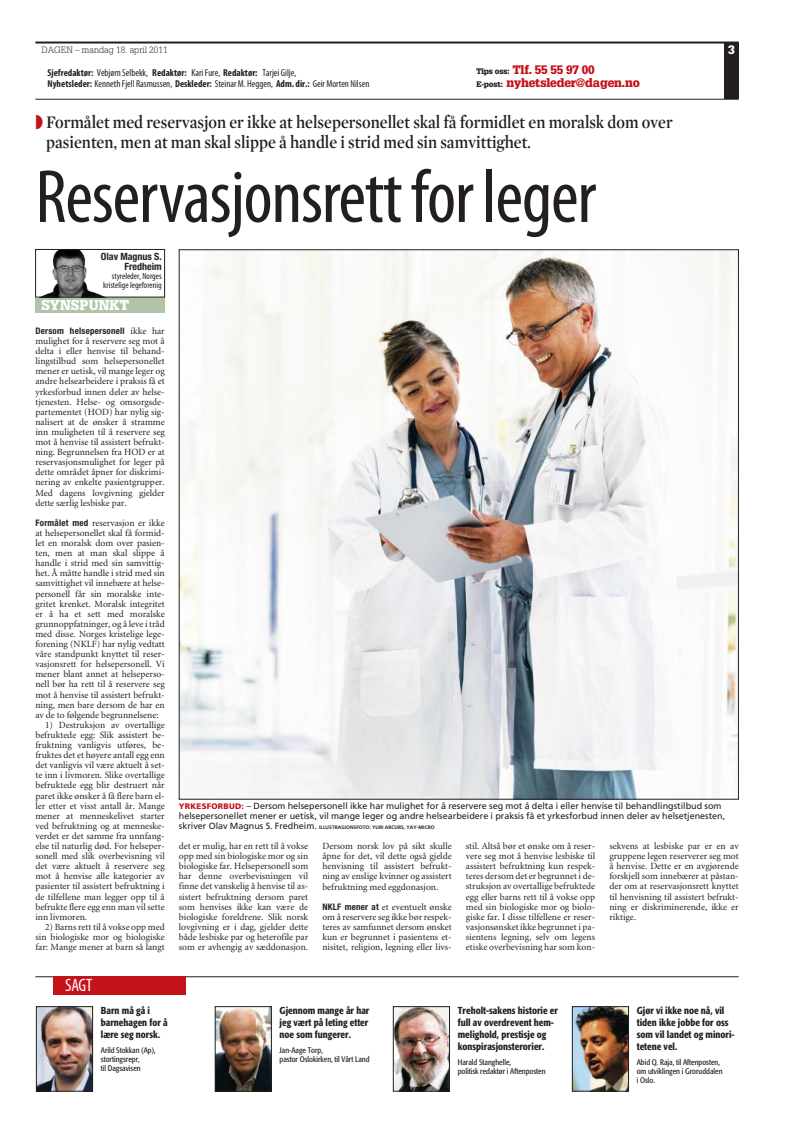
<style>
.page{position:relative;width:794px;height:1134px;background:#fff}
.page>*{position:absolute;margin:0;border:0;box-sizing:border-box;transform-origin:0 0}
.t1{font:76px "Myriad PS Cond";letter-spacing:-.015em;color:#231f20}
.t2{font:600 18px/20px "Mercury Display";color:#231f20;scale:.9 1}
.t3{font:18px "Myriad PS Cond";color:#fff}
.t4{font:900 14px "Glypha LT";letter-spacing:.01em;color:#fff}
.t5{font:900 12px/13px "Glypha LT";letter-spacing:-.01em;color:#c4121a}
.t6{font:900 12px "Glypha LT";color:#fff}
.t7{font:500 condensed 10px/12px "Formata";color:#231f20}
.t8{font:10px/11px "Myriad PS Cond";color:#231f20}
.t9{font:700 condensed 10px/10px "Helvetica Neue LT";color:#231f20;text-align:right}
.t10{font:9.5px/10.1px "Minion";color:#231f20;text-align:justify}
.t11{font:9px/10.1px "Frutiger";color:#231f20}
.t12{font:9px/9px "Myriad PS Cond";color:#231f20;text-align:right}
.t13{font:700 condensed 9px "Helvetica Neue LT";letter-spacing:.025em;color:#231f20}
.t14{font:300 9px "Glypha LT";letter-spacing:.01em;color:#231f20}
.t15{font:condensed 8px/9px "Formata";color:#231f20}
.t16{font:700 5px "Frutiger";color:#231f20}
.s1{font-weight:700}
.s2{font-size:7.9px;color:#231f20}
.s3{font-family:"Minion";font-weight:400;font-stretch:normal;font-size:9.5px}
.s4{font-family:"Helvetica Neue LT";font-weight:700;font-stretch:condensed;font-size:9px}
.s5{font-weight:900;font-size:8px;color:#c4121a}
.s6{font-weight:400;font-size:9px}
</style>
<div class="page">
<hr style="left:35px;top:99px;width:703px;height:1px;background:#231f20">
<div style="left:724px;top:43px;width:14px;height:56px;background:#231f20"></div>
<img style="left:38px;top:1008px;width:53px;height:81px">
<div style="left:36px;top:1006px;width:57px;height:85px;border:1px solid #231f20"></div>
<img style="left:217px;top:1008px;width:53px;height:81px">
<div style="left:215px;top:1006px;width:57px;height:85px;border:1px solid #231f20"></div>
<img style="left:395px;top:1008px;width:53px;height:81px">
<div style="left:393px;top:1006px;width:57px;height:85px;border:1px solid #231f20"></div>
<img style="left:574px;top:1008px;width:53px;height:81px">
<div style="left:572px;top:1006px;width:57px;height:85px;border:1px solid #231f20"></div>
<hr style="left:35px;top:976px;width:703px;height:1px;background:#231f20">
<div style="left:53px;top:977px;width:132px;height:18px;background:#c4121a"></div>
<hr style="left:35px;top:42px;width:703px;height:2px;background:#231f20">
<div style="left:35px;top:295px;width:130px;height:18px;background:#afc4a8"></div>
<img style="left:44px;top:251px;width:57px;height:44px">
<div style="left:35px;top:249px;width:130px;height:48px;border:1px solid #231f20"></div>
<img style="left:181px;top:251px;width:555px;height:546px">
<p class="t14" style="left:41px;top:46px;width:128px">DAGEN – mandag 18. april 2011</p>
<p class="t6" style="left:728px;top:45px;width:8px">3</p>
<p class="t8" style="left:48px;top:68px;width:323px"><span class="s1">Sjefredaktør:</span> Vebjørn Selbekk, <span class="s1">Redaktør:</span> Kari Fure, <span class="s1">Redaktør:</span> Tarjei Gilje,<br><span class="s1">Nyhetsleder:</span> Kenneth Fjell Rasmussen, <span class="s1">Deskleder:</span> Steinar M. Heggen, <span class="s1">Adm. dir.:</span> Geir Morten Nilsen</p>
<p class="t5" style="left:476px;top:64px;width:165px"><span class="s2">Tips oss:</span> Tlf. 55 55 97 00<br><span class="s2">E-post:</span> nyhetsleder@dagen.no</p>
<h2 class="t2" style="left:46px;top:113px;width:697px">Formålet med reservasjon er ikke at helsepersonellet skal få formidlet en moralsk dom over pasienten, men at man skal slippe å handle i strid med sin samvittighet.</h2>
<h1 class="t1" style="left:35px;top:167px;width:562px">Reservasjonsrett for leger</h1>
<p class="t9" style="left:101px;top:252px;width:62px">Olav Magnus S.<br>Fredheim</p>
<p class="t12" style="left:103px;top:272px;width:60px">styreleder, Norges kristelige legeforenig</p>
<h3 class="t4" style="left:41px;top:299px;width:89px">SYNSPUNKT</h3>
<p class="t13" style="left:35px;top:327px;width:131px">Dersom helsepersonell <span class="s3">ikke har</span></p>
<p class="t10" style="left:35px;top:337px;width:131px">mulighet for å reservere seg mot å delta i eller henvise til behand&shy;lingstilbud som helsepersonellet mener er uetisk, vil mange leger og andre helsearbeidere i praksis få et yrkesforbud innen deler av helse&shy;tjenesten. Helse- og omsorgsde&shy;partementet (HOD) har nylig sig&shy;nalisert at de ønsker å stramme inn muligheten til å reservere seg mot å henvise til assistert befrukt&shy;ning. Begrunnelsen fra HOD er at reservasjonsmulighet for leger på dette området åpner for diskrimi&shy;nering av enkelte pasientgrupper.<br>Med dagens lovgivning gjelder dette særlig lesbiske par.</p>
<p class="t10" style="left:35px;top:518px;width:131px"><span class="s4">Formålet med</span> reservasjon er ikke at helsepersonellet skal få formid&shy;let en moralsk dom over pasien&shy;ten, men at man skal slippe å handle i strid med sin samvittig&shy;het. Å måtte handle i strid med sin samvittighet vil innebære at helse&shy;personell får sin moralske inte&shy;gritet krenket. Moralsk integritet er å ha et sett med moralske grunnoppfatninger, og å leve i tråd med disse. Norges kristelige lege&shy;forening (NKLF) har nylig vedtatt våre standpunkt knyttet til reser&shy;vasjonsrett for helsepersonell. Vi mener blant annet at helseperso&shy;nell bør ha rett til å reservere seg mot å henvise til assistert befrukt&shy;ning, men bare dersom de har en av de to følgende begrunnelsene:</p>
<p class="t10" style="left:35px;top:721px;width:131px;text-indent:10px">1) Destruksjon av overtallige befruktede egg: Slik assistert be&shy;fruktning vanligvis utføres, be&shy;fruktes det et høyere antall egg enn det vanligvis vil være aktuelt å set&shy;te inn i livmoren. Slike overtallige befruktede egg blir destruert når paret ikke ønsker å få flere barn el&shy;ler etter et visst antall år. Mange mener at menneskelivet starter ved befruktning og at menneske&shy;verdet er det samme fra unnfang&shy;else til naturlig død. For helseper&shy;sonell med slik overbevisning vil det være aktuelt å reservere seg mot å henvise alle kategorier av pasienter til assistert befruktning i de tilfellene man legger opp til å befrukte flere egg enn man vil sette inn livmoren.</p>
<p class="t10" style="left:35px;top:923px;width:131px;text-indent:10px">2) Barns rett til å vokse opp med sin biologiske mor og biologiske far: Mange mener at barn så langt</p>
<h2 class="t3" style="left:65px;top:978px;width:29px">SAGT</h2>
<p class="t7" style="left:101px;top:1005px;width:68px">Barn må gå i barnehagen for å lære seg norsk.</p>
<p class="t15" style="left:101px;top:1046px;width:57px">Arild Stokkan (Ap), stortingsrepr,<br>til Dagsavisen</p>
<p class="t11" style="left:179px;top:801px;width:548px"><span class="s5">YRKESFORBUD:</span> – Dersom helsepersonell ikke har mulighet for å reservere seg mot å delta i eller henvise til behandlingstilbud som helsepersonellet mener er uetisk, vil mange leger og andre helsearbeidere i praksis få et yrkesforbud innen deler av helsetjenesten,</p>
<p class="t16" style="left:179px;top:825px;width:257px"><span class="s6">skriver Olav Magnus S. Fredheim.</span> ILLUSTRASJONSFOTO: YURI ARCURS, YAY-MICRO</p>
<p class="t10" style="left:179px;top:842px;width:131px">det er mulig, har en rett til å vokse opp med sin biologiske mor og sin biologiske far. Helsepersonell som har denne overbevisningen vil finne det vanskelig å henvise til as&shy;sistert befruktning dersom paret som henvises ikke kan være de biologiske foreldrene. Slik norsk lovgivning er i dag, gjelder dette både lesbiske par og heterofile par som er avhengig av sæddonasjon.</p>
<p class="t10" style="left:322px;top:842px;width:131px">Dersom norsk lov på sikt skulle åpne for det, vil dette også gjelde henvisning til assistert befrukt&shy;ning av enslige kvinner og assistert befruktning med eggdonasjon.</p>
<p class="t10" style="left:322px;top:902px;width:131px"><span class="s4">NKLF mener at</span> et eventuelt ønske om å reservere seg ikke bør respek&shy;teres av samfunnet dersom ønsket kun er begrunnet i pasientens et&shy;nisitet, religion, legning eller livs-</p>
<p class="t10" style="left:466px;top:842px;width:131px">stil. Altså bør et ønske om å reser&shy;vere seg mot å henvise lesbiske til assistert befruktning kun respek&shy;teres dersom det er begrunnet i de&shy;struksjon av overtallige befruktede egg eller barns rett til å vokse opp med sin biologiske mor og biolo&shy;giske far. I disse tilfellene er reser&shy;vasjonsønsket ikke begrunnet i pa&shy;sientens legning, selv om legens etiske overbevisning har som kon-</p>
<p class="t10" style="left:609px;top:842px;width:131px">sekvens at lesbiske par er en av gruppene legen reserverer seg mot å henvise. Dette er en avgjørende forskjell som innebærer at påstan&shy;der om at reservasjonsrett knyttet til henvisning til assistert befrukt&shy;ning er diskriminerende, ikke er riktige.</p>
<p class="t7" style="left:280px;top:1005px;width:91px;text-align:justify">Gjennom mange år har jeg vært på leting etter noe som fungerer.</p>
<p class="t15" style="left:280px;top:1046px;width:91px">Jan-Aage Torp,<br>pastor Oslokirken, til Vårt Land</p>
<p class="t7" style="left:458px;top:1005px;width:102px">Treholt-sakens historie er full av overdrevent hem&shy;melighold, prestisje og konspirasjonsterorier.</p>
<p class="t15" style="left:458px;top:1058px;width:89px">Harald Stanghelle,<br>politisk redaktør i Aftenposten</p>
<p class="t7" style="left:637px;top:1005px;width:99px">Gjør vi ikke noe nå, vil tiden ikke jobbe for oss som vil landet og minori&shy;tetene vel.</p>
<p class="t15" style="left:637px;top:1058px;width:87px">Abid Q. Raja, til Aftenposten, om utviklingen i Groruddalen i Oslo.</p>
</div>
